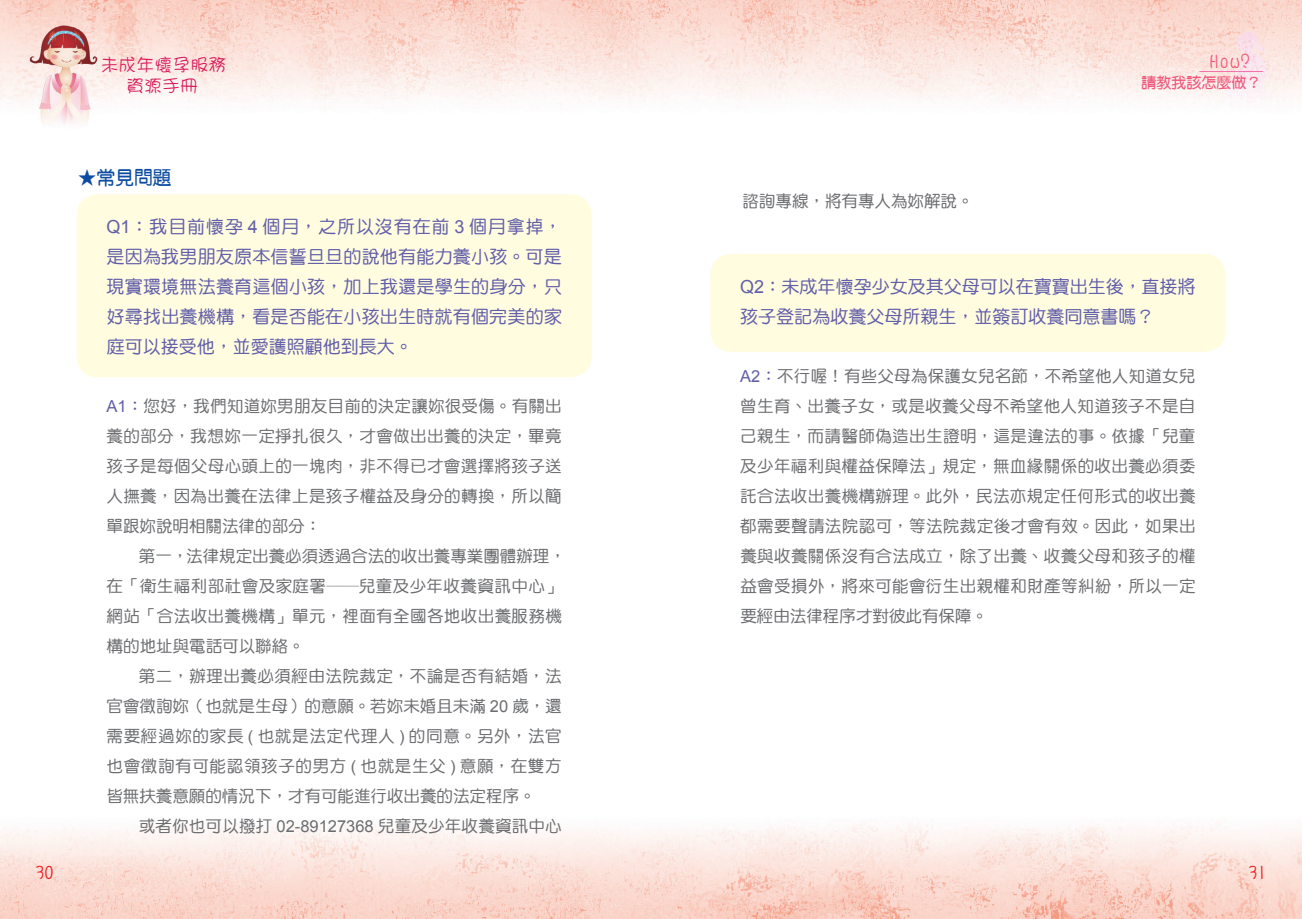
<style>
.page{position:relative;width:1302px;height:919px;background:#fff}
.page>*{position:absolute;margin:0;border:0;box-sizing:border-box;transform-origin:0 0}
.t1{font:18.75px "DF Yuan W7 WIN BF";color:#0d4da1}
.t2{font:18px/30px "DF Yuan W5 WIN BF";color:#625ea9}
.t3{font:18px/20.7px "DF Girl W3 HK BF";color:#d91a5b;text-align:center}
.t4{font:18px "DF Girl W3 HK BF";color:#f0597c}
.t5{font:18px "DF Girl W3 HK BF";color:#ee1d23}
.t6{font:16.5px/30px "DF Yuan W5 WIN BF";letter-spacing:.025em;color:#6c6d70;text-align:justify}
.t7{font:16.5px "DF Yuan W5 WIN BF";color:#6c6d70}
.t8{font:15px "DF Yuan W7 WIN BF";color:#f0597c}
.s1{font-family:"Arial"}
.s2{font-family:"Arial";color:#625ea9}
.s3{color:#625ea9}
</style>
<div class="page">
<img style="left:0;top:0;width:1301px;height:918px">
<div style="left:710px;top:254px;width:515px;height:98px;background:#fffce0;border-radius:21px"></div>
<div style="left:77px;top:194px;width:514px;height:183px;background:#fffce0;border-radius:21px"></div>
<hr style="left:1199px;top:71px;width:63px;height:1px;background:#f171ab">
<p class="t3" style="left:100px;top:54px;width:127px">未成年懷孕服務資源手冊</p>
<p class="t1" style="left:78px;top:168px;width:95px">★常見問題</p>
<p class="t2" style="left:106px;top:212px;width:457px;text-align:justify"><span class="s1">Q1</span>：我目前懷孕 <span class="s1">4</span> 個月，之所以沒有在前 <span class="s1">3</span> 個月拿掉，是因為我男朋友原本信誓旦旦的說他有能力養小孩。可是現實環境無法養育這個小孩，加上我還是學生的身分，只好尋找出養機構，看是否能在小孩出生時就有個完美的家庭可以接受他，並愛護照顧他到長大。</p>
<p class="t6" style="left:106px;top:391px;width:457px"><span class="s2">A1</span><span class="s3">：</span>您好，我們知道妳男朋友目前的決定讓妳很受傷。有關出養的部分，我想妳一定掙扎很久，才會做出出養的決定，畢竟孩子是每個父母心頭上的一塊肉，非不得已才會選擇將孩子送人撫養，因為出養在法律上是孩子權益及身分的轉換，所以簡單跟妳說明相關法律的部分：</p>
<p class="t6" style="left:106px;top:541px;width:461px;text-align:left;text-indent:32px">第一，法律規定出養必須透過合法的收出養專業團體辦理，在「衛生福利部社會及家庭署――兒童及少年收養資訊中心」網站「合法收出養機構」單元，裡面有全國各地收出養服務機構的地址與電話可以聯絡。</p>
<p class="t6" style="left:106px;top:661px;width:457px;text-indent:33px">第二，辦理出養必須經由法院裁定，不論是否有結婚，法官會徵詢妳（也就是生母）的意願。若妳未婚且未滿 <span class="s1">20</span> 歲，還需要經過妳的家長 <span class="s1">(</span> 也就是法定代理人 <span class="s1">)</span> 的同意。另外，法官也會徵詢有可能認領孩子的男方 <span class="s1">(</span> 也就是生父 <span class="s1">)</span> 意願，在雙方皆無扶養意願的情況下，才有可能進行收出養的法定程序。</p>
<p class="t6" style="left:139px;top:811px;width:424px">或者你也可以撥打 <span class="s1">02-89127368</span> 兒童及少年收養資訊中心</p>
<p class="t7" style="left:742px;top:193px;width:232px">諮詢專線，將有專人為妳解說。</p>
<p class="t4" style="left:1209px;top:53px;width:42px">How?</p>
<p class="t8" style="left:1141px;top:75px;width:121px">請教我該怎麼做？</p>
<p class="t2" style="left:740px;top:271px;width:456px"><span class="s1">Q2</span>：未成年懷孕少女及其父母可以在寶寶出生後，直接將孩子登記為收養父母所親生，並簽訂收養同意書嗎？</p>
<p class="t6" style="left:740px;top:361px;width:457px"><span class="s2">A2</span><span class="s3">：</span>不行喔！有些父母為保護女兒名節，不希望他人知道女兒曾生育、出養子女，或是收養父母不希望他人知道孩子不是自己親生，而請醫師偽造出生證明，這是違法的事。依據「兒童及少年福利與權益保障法」規定，無血緣關係的收出養必須委託合法收出養機構辦理。此外，民法亦規定任何形式的收出養都需要聲請法院認可，等法院裁定後才會有效。因此，如果出養與收養關係沒有合法成立，除了出養、收養父母和孩子的權益會受損外，將來可能會衍生出親權和財產等糾紛，所以一定要經由法律程序才對彼此有保障。</p>
<p class="t5" style="left:36px;top:863px;width:19px">30</p>
<p class="t5" style="left:1248px;top:863px;width:19px">31</p>
</div>
